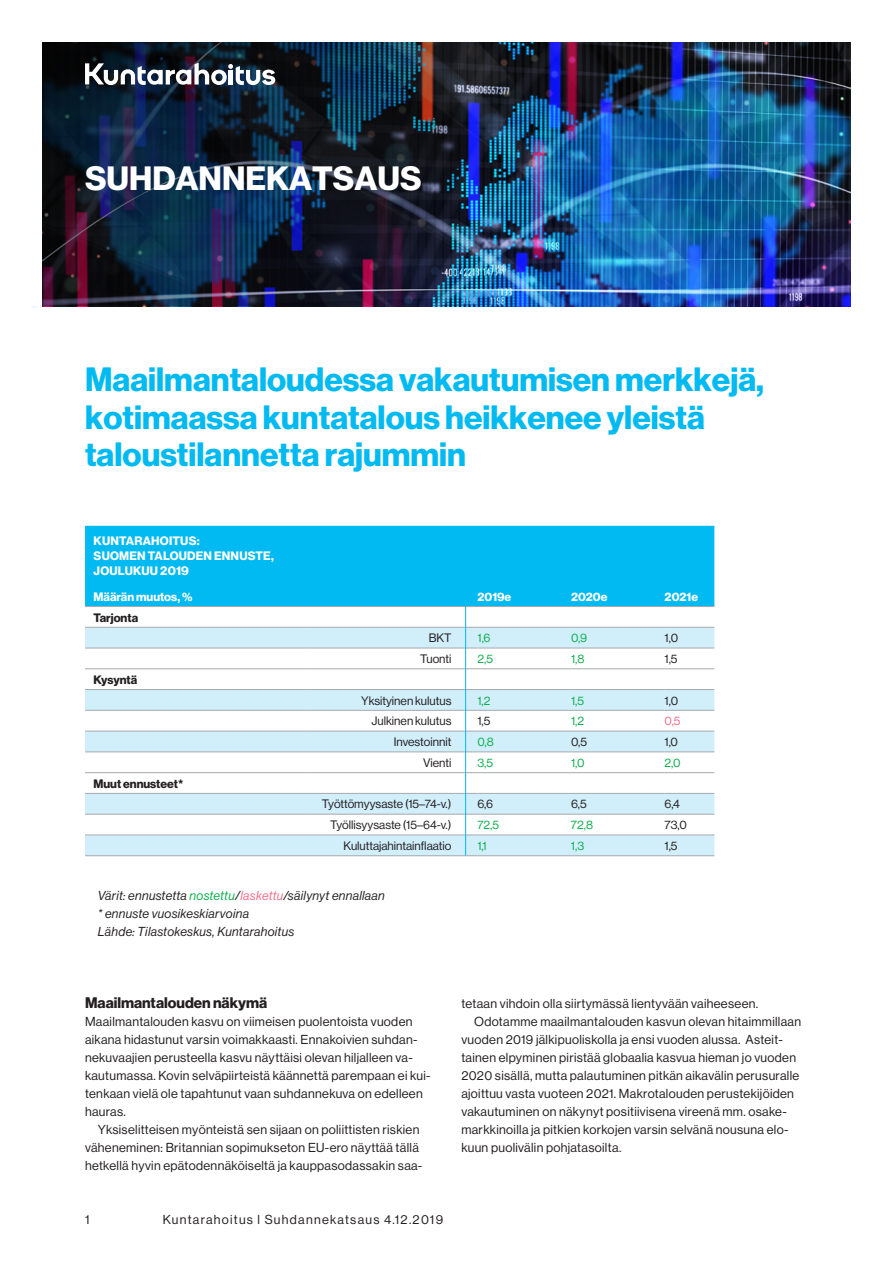
<style>
.page{position:relative;width:893px;height:1263px;background:#fff}
.page>*{position:absolute;margin:0;border:0;box-sizing:border-box;transform-origin:0 0}
.t1{font:33px/37.5px "N Haas Grotesk DS Pro 75 Bd";color:#00baf1}
.t2{font:33px "N Haas Grotesk DS Pro 75 Bd";color:#fff}
.t3{font:15px "N Haas Grotesk DS Pro 75 Bd";color:#231f20}
.t4{font:12.75px/18px "N Haas Grotesk DS Pro 55 Rg";letter-spacing:.025em;color:#231f20}
.t5{font:12.75px/18px "N Haas Grotesk DS Pro 56 It";letter-spacing:.025em;color:#231f20}
.t6{font:12.75px "N Haas Grotesk DS Pro 55 Rg";letter-spacing:.1em;color:#231f20}
.t7{font:12px "N Haas Grotesk DS Pro 55 Rg";color:#231f20}
.t8{font:12px/15px "N Haas Grotesk DS Pro 75 Bd";letter-spacing:.015em;color:#fff}
.t9{font:12px "N Haas Grotesk DS Pro 55 Rg";color:#0cae4c}
.t10{font:12px "N Haas Grotesk DS Pro 75 Bd";color:#231f20}
.t11{font:12px "N Haas Grotesk DS Pro 55 Rg";color:#f1708b}
.s1{color:#0cae4c}
.s2{color:#f1708b}
</style>
<div class="page">
<img style="left:43px;top:43px;width:807px;height:263px">
<img style="left:43px;top:43px;width:414px;height:262px">
<div style="left:85px;top:526px;width:629px;height:80px;background:#00baf1"></div>
<svg style="left:85px;top:628px;width:629px;height:227px"></svg>
<hr style="left:85px;top:606px;width:224px;height:1px;background:#a8a9ad">
<hr style="left:85px;top:627px;width:224px;height:1px;background:#a8a9ad">
<hr style="left:85px;top:648px;width:224px;height:1px;background:#a8a9ad">
<hr style="left:85px;top:668px;width:224px;height:1px;background:#a8a9ad">
<hr style="left:85px;top:689px;width:224px;height:1px;background:#a8a9ad">
<hr style="left:85px;top:710px;width:224px;height:1px;background:#a8a9ad">
<hr style="left:85px;top:731px;width:224px;height:1px;background:#a8a9ad">
<hr style="left:85px;top:752px;width:224px;height:1px;background:#a8a9ad">
<hr style="left:85px;top:772px;width:224px;height:1px;background:#a8a9ad">
<hr style="left:85px;top:793px;width:224px;height:1px;background:#a8a9ad">
<hr style="left:85px;top:814px;width:224px;height:1px;background:#a8a9ad">
<hr style="left:85px;top:835px;width:224px;height:1px;background:#a8a9ad">
<hr style="left:85px;top:855px;width:224px;height:1px;background:#a8a9ad">
<hr style="left:309px;top:606px;width:168px;height:1px;background:#a8a9ad">
<hr style="left:309px;top:627px;width:168px;height:1px;background:#a8a9ad">
<hr style="left:309px;top:648px;width:168px;height:1px;background:#a8a9ad">
<hr style="left:309px;top:668px;width:168px;height:1px;background:#a8a9ad">
<hr style="left:309px;top:689px;width:168px;height:1px;background:#a8a9ad">
<hr style="left:309px;top:710px;width:168px;height:1px;background:#a8a9ad">
<hr style="left:309px;top:731px;width:168px;height:1px;background:#a8a9ad">
<hr style="left:309px;top:752px;width:168px;height:1px;background:#a8a9ad">
<hr style="left:309px;top:772px;width:168px;height:1px;background:#a8a9ad">
<hr style="left:309px;top:793px;width:168px;height:1px;background:#a8a9ad">
<hr style="left:309px;top:814px;width:168px;height:1px;background:#a8a9ad">
<hr style="left:309px;top:835px;width:168px;height:1px;background:#a8a9ad">
<hr style="left:309px;top:855px;width:168px;height:1px;background:#a8a9ad">
<hr style="left:477px;top:606px;width:94px;height:1px;background:#a8a9ad">
<hr style="left:477px;top:627px;width:94px;height:1px;background:#a8a9ad">
<hr style="left:477px;top:648px;width:94px;height:1px;background:#a8a9ad">
<hr style="left:477px;top:668px;width:94px;height:1px;background:#a8a9ad">
<hr style="left:477px;top:689px;width:94px;height:1px;background:#a8a9ad">
<hr style="left:477px;top:710px;width:94px;height:1px;background:#a8a9ad">
<hr style="left:477px;top:731px;width:94px;height:1px;background:#a8a9ad">
<hr style="left:477px;top:752px;width:94px;height:1px;background:#a8a9ad">
<hr style="left:477px;top:772px;width:94px;height:1px;background:#a8a9ad">
<hr style="left:477px;top:793px;width:94px;height:1px;background:#a8a9ad">
<hr style="left:477px;top:814px;width:94px;height:1px;background:#a8a9ad">
<hr style="left:477px;top:835px;width:94px;height:1px;background:#a8a9ad">
<hr style="left:477px;top:855px;width:94px;height:1px;background:#a8a9ad">
<hr style="left:571px;top:606px;width:94px;height:1px;background:#a8a9ad">
<hr style="left:571px;top:627px;width:94px;height:1px;background:#a8a9ad">
<hr style="left:571px;top:648px;width:94px;height:1px;background:#a8a9ad">
<hr style="left:571px;top:668px;width:94px;height:1px;background:#a8a9ad">
<hr style="left:571px;top:689px;width:94px;height:1px;background:#a8a9ad">
<hr style="left:571px;top:710px;width:94px;height:1px;background:#a8a9ad">
<hr style="left:571px;top:731px;width:94px;height:1px;background:#a8a9ad">
<hr style="left:571px;top:752px;width:94px;height:1px;background:#a8a9ad">
<hr style="left:571px;top:772px;width:94px;height:1px;background:#a8a9ad">
<hr style="left:571px;top:793px;width:94px;height:1px;background:#a8a9ad">
<hr style="left:571px;top:814px;width:94px;height:1px;background:#a8a9ad">
<hr style="left:571px;top:835px;width:94px;height:1px;background:#a8a9ad">
<hr style="left:571px;top:855px;width:94px;height:1px;background:#a8a9ad">
<hr style="left:665px;top:606px;width:49px;height:1px;background:#a8a9ad">
<hr style="left:665px;top:627px;width:49px;height:1px;background:#a8a9ad">
<hr style="left:665px;top:648px;width:49px;height:1px;background:#a8a9ad">
<hr style="left:665px;top:668px;width:49px;height:1px;background:#a8a9ad">
<hr style="left:665px;top:689px;width:49px;height:1px;background:#a8a9ad">
<hr style="left:665px;top:710px;width:49px;height:1px;background:#a8a9ad">
<hr style="left:665px;top:731px;width:49px;height:1px;background:#a8a9ad">
<hr style="left:665px;top:752px;width:49px;height:1px;background:#a8a9ad">
<hr style="left:665px;top:772px;width:49px;height:1px;background:#a8a9ad">
<hr style="left:665px;top:793px;width:49px;height:1px;background:#a8a9ad">
<hr style="left:665px;top:814px;width:49px;height:1px;background:#a8a9ad">
<hr style="left:665px;top:835px;width:49px;height:1px;background:#a8a9ad">
<hr style="left:665px;top:855px;width:49px;height:1px;background:#a8a9ad">
<hr style="left:465px;top:526px;width:1px;height:329px;background:#00baf1">
<svg style="left:85px;top:63px;width:190px;height:22px"></svg>
<h1 class="t2" style="left:85px;top:159px;width:338px">SUHDANNEKATSAUS</h1>
<h1 class="t1" style="left:85px;top:361px;width:680px">Maailmantaloudessa vakautumisen merkkejä, kotimaassa kuntatalous heikkenee yleistä taloustilannetta rajummin</h1>
<p class="t8" style="left:94px;top:534px;width:182px">KUNTARAHOITUS:<br>SUOMEN TALOUDEN ENNUSTE,<br>JOULUKUU 2019</p>
<p class="t8" style="left:94px;top:589px;width:100px">Määrän muutos, %</p>
<p class="t8" style="left:477px;top:589px;width:35px">2019e</p>
<p class="t8" style="left:571px;top:589px;width:38px">2020e</p>
<p class="t8" style="left:665px;top:589px;width:35px">2021e</p>
<p class="t10" style="left:94px;top:610px;width:46px">Tarjonta</p>
<p class="t7" style="left:429px;top:631px;width:24px">BKT</p>
<p class="t9" style="left:477px;top:631px;width:14px">1,6</p>
<p class="t9" style="left:571px;top:631px;width:18px">0,9</p>
<p class="t7" style="left:665px;top:631px;width:15px">1,0</p>
<p class="t7" style="left:420px;top:652px;width:33px">Tuonti</p>
<p class="t9" style="left:477px;top:652px;width:17px">2,5</p>
<p class="t9" style="left:571px;top:652px;width:15px">1,8</p>
<p class="t7" style="left:665px;top:652px;width:15px">1,5</p>
<p class="t10" style="left:94px;top:673px;width:45px">Kysyntä</p>
<p class="t7" style="left:361px;top:694px;width:92px">Yksityinen kulutus</p>
<p class="t9" style="left:477px;top:694px;width:15px">1,2</p>
<p class="t9" style="left:571px;top:694px;width:15px">1,5</p>
<p class="t7" style="left:665px;top:694px;width:15px">1,0</p>
<p class="t7" style="left:372px;top:714px;width:81px">Julkinen kulutus</p>
<p class="t7" style="left:477px;top:714px;width:15px">1,5</p>
<p class="t9" style="left:571px;top:714px;width:15px">1,2</p>
<p class="t11" style="left:665px;top:714px;width:17px">0,5</p>
<p class="t7" style="left:394px;top:735px;width:59px">Investoinnit</p>
<p class="t9" style="left:477px;top:735px;width:18px">0,8</p>
<p class="t7" style="left:571px;top:735px;width:17px">0,5</p>
<p class="t7" style="left:665px;top:735px;width:15px">1,0</p>
<p class="t7" style="left:423px;top:756px;width:30px">Vienti</p>
<p class="t9" style="left:477px;top:756px;width:17px">3,5</p>
<p class="t9" style="left:571px;top:756px;width:15px">1,0</p>
<p class="t9" style="left:665px;top:756px;width:18px">2,0</p>
<p class="t10" style="left:93px;top:776px;width:91px">Muut ennusteet*</p>
<p class="t7" style="left:322px;top:797px;width:131px">Työttömyysaste (15–74-v.)</p>
<p class="t7" style="left:477px;top:797px;width:17px">6,6</p>
<p class="t7" style="left:571px;top:797px;width:17px">6,5</p>
<p class="t7" style="left:664px;top:797px;width:17px">6,4</p>
<p class="t7" style="left:330px;top:818px;width:123px">Työllisyysaste (15–64-v.)</p>
<p class="t9" style="left:477px;top:818px;width:23px">72,5</p>
<p class="t9" style="left:571px;top:818px;width:24px">72,8</p>
<p class="t7" style="left:664px;top:818px;width:24px">73,0</p>
<p class="t7" style="left:343px;top:839px;width:109px">Kuluttajahintainflaatio</p>
<p class="t9" style="left:477px;top:839px;width:11px">1,1</p>
<p class="t9" style="left:571px;top:839px;width:15px">1,3</p>
<p class="t7" style="left:664px;top:839px;width:15px">1,5</p>
<p class="t5" style="left:98px;top:887px;width:289px">Värit: ennustetta <span class="s1">nostettu</span>/<span class="s2">laskettu</span>/säilynyt ennallaan * ennuste vuosikeskiarvoina<br>Lähde: Tilastokeskus, Kuntarahoitus</p>
<p class="t3" style="left:85px;top:994px;width:184px">Maailmantalouden näkymä</p>
<p class="t4" style="left:85px;top:1013px;width:347px">Maailmantalouden kasvu on viimeisen puolentoista vuoden aikana hidastunut varsin voimakkaasti. Ennakoivien suhdan&shy;nekuvaajien perusteella kasvu näyttäisi olevan hiljalleen va&shy;kautumassa. Kovin selväpiirteistä käännettä parempaan ei kui&shy;tenkaan vielä ole tapahtunut vaan suhdannekuva on edelleen hauras.</p>
<p class="t4" style="left:85px;top:1121px;width:339px;text-indent:13px">Yksiselitteisen myönteistä sen sijaan on poliittisten riskien väheneminen: Britannian sopimukseton EU-ero näyttää tällä hetkellä hyvin epätodennäköiseltä ja kauppasodassakin saa-</p>
<p class="t4" style="left:85px;top:1211px;width:6px">1</p>
<p class="t6" style="left:163px;top:1212px;width:282px">Kuntarahoitus l Suhdannekatsaus 4.12.2019</p>
<p class="t4" style="left:461px;top:995px;width:298px">tetaan vihdoin olla siirtymässä lientyvään vaiheeseen.</p>
<p class="t4" style="left:474px;top:1013px;width:328px">Odotamme maailmantalouden kasvun olevan hitaimmillaan</p>
<p class="t4" style="left:461px;top:1031px;width:323px">vuoden 2019 jälkipuoliskolla ja ensi vuoden alussa. Asteit-</p>
<p class="t4" style="left:461px;top:1049px;width:336px">tainen elpyminen piristää globaalia kasvua hieman jo vuoden</p>
<p class="t4" style="left:461px;top:1067px;width:339px">2020 sisällä, mutta palautuminen pitkän aikavälin perusuralle</p>
<p class="t4" style="left:461px;top:1085px;width:334px">ajoittuu vasta vuoteen 2021. Makrotalouden perustekijöiden</p>
<p class="t4" style="left:461px;top:1103px;width:327px">vakautuminen on näkynyt positiivisena vireenä mm. osake-</p>
<p class="t4" style="left:461px;top:1121px;width:329px">markkinoilla ja pitkien korkojen varsin selvänä nousuna elo-</p>
<p class="t4" style="left:461px;top:1139px;width:162px">kuun puolivälin pohjatasoilta.</p>
</div>
